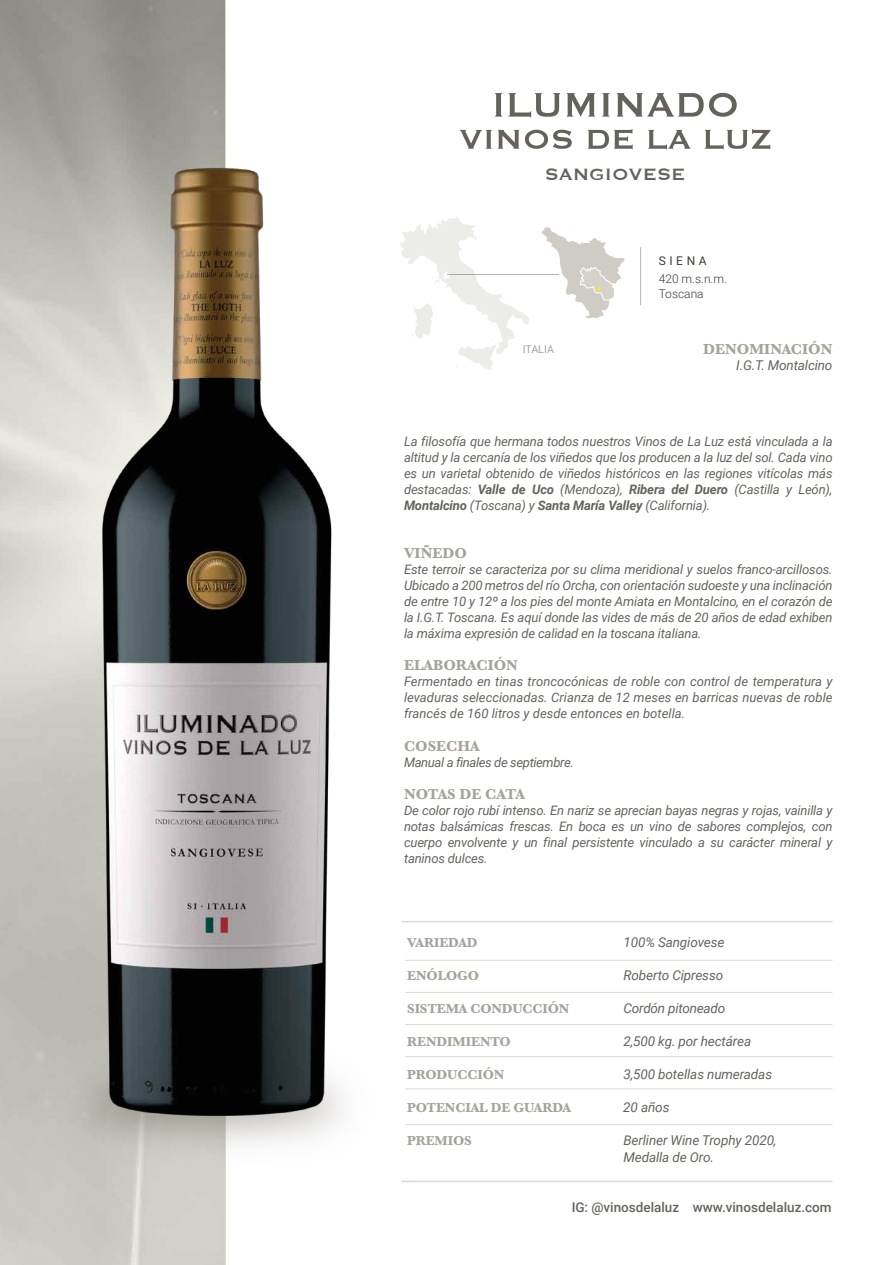
<style>
.page{position:relative;width:895px;height:1265px;background:#fff}
.page>*{position:absolute;margin:0;border:0;box-sizing:border-box;transform-origin:0 0}
.t1{font:21.3px "Copperplate";color:#3d3c34}
.t2{font:700 15px "Baskerville";color:#a5a39b}
.t3{font:italic 13.5px/16.5px "Roboto";letter-spacing:-.01em;color:rgb(61 60 52/.8)}
.t4{font:700 13.5px "Baskerville";letter-spacing:-.01em;color:#a5a39b}
.t5{font:500 13.5px "Roboto";color:#3d3c34}
.t6{font:italic 13.05px/16px "Roboto";letter-spacing:-.015em;color:rgb(61 60 52/.8);text-align:justify}
.t7{font:300 12px "Roboto";color:#3d3c34}
.t8{font:12px "Roboto";letter-spacing:.3em;color:#3d3c34}
.t9{font:10.65px "Roboto";color:#a5a39b}
.s1{font-weight:700}
</style>
<div class="page">
<svg style="left:0;top:0;width:226px;height:1264px;background:#bbbab2"></svg>
<img style="left:37px;top:1033px;width:275px;height:142px">
<img style="left:54px;top:142px;width:290px;height:994px">
<svg style="left:495px;top:93px;width:7px;height:24px"></svg>
<svg style="left:508px;top:93px;width:52px;height:24px"></svg>
<svg style="left:566px;top:93px;width:29px;height:24px"></svg>
<svg style="left:602px;top:93px;width:7px;height:24px"></svg>
<svg style="left:617px;top:93px;width:86px;height:24px"></svg>
<svg style="left:709px;top:93px;width:27px;height:24px"></svg>
<svg style="left:459px;top:130px;width:32px;height:19px"></svg>
<svg style="left:498px;top:130px;width:21px;height:19px"></svg>
<svg style="left:525px;top:130px;width:46px;height:19px"></svg>
<svg style="left:587px;top:129px;width:45px;height:20px"></svg>
<svg style="left:648px;top:130px;width:42px;height:19px"></svg>
<svg style="left:704px;top:129px;width:66px;height:20px"></svg>
<hr style="left:401px;top:920px;width:431px;height:2px;background:#dad9d1">
<hr style="left:405px;top:959px;width:427px;height:1px;background:#dad9d1">
<hr style="left:405px;top:992px;width:427px;height:1px;background:#dad9d1">
<hr style="left:405px;top:1024px;width:427px;height:1px;background:#dad9d1">
<hr style="left:405px;top:1056px;width:427px;height:1px;background:#dad9d1">
<hr style="left:405px;top:1088px;width:427px;height:1px;background:#dad9d1">
<hr style="left:405px;top:1124px;width:427px;height:1px;background:#dad9d1">
<hr style="left:401px;top:1180px;width:431px;height:2px;background:#dad9d1">
<svg style="left:400px;top:217px;width:129px;height:153px"></svg>
<hr style="left:640px;top:247px;width:1px;height:58px;background:#3d3c34">
<svg style="left:541px;top:227px;width:83px;height:91px"></svg>
<hr style="left:447px;top:274px;width:112px;height:1px;background:#3d3c34">
<h1 class="t1" style="left:544px;top:160px;width:142px">SANGIOVESE</h1>
<p class="t9" style="left:522px;top:341px;width:33px">ITALIA</p>
<p class="t8" style="left:658px;top:252px;width:49px">SIENA</p>
<p class="t7" style="left:658px;top:286px;width:47px">Toscana</p>
<p class="t7" style="left:658px;top:270px;width:70px">420 m.s.n.m.</p>
<p class="t2" style="left:703px;top:338px;width:131px">DENOMINACIÓN</p>
<p class="t3" style="left:736px;top:356px;width:98px">I.G.T. Montalcino</p>
<p class="t6" style="left:404px;top:433px;width:430px">La filosofía que hermana todos nuestros Vinos de La Luz está vinculada a la altitud y la cercanía de los viñedos que los producen a la luz del sol. Cada vino es un varietal obtenido de viñedos históricos en las regiones vitícolas más destacadas: <span class="s1">Valle de Uco</span> (Mendoza), <span class="s1">Ribera del Duero</span> (Castilla y León), <span class="s1">Montalcino</span> (Toscana) y <span class="s1">Santa María Valley</span> (California).</p>
<p class="t2" style="left:404px;top:542px;width:64px">VIÑEDO</p>
<p class="t6" style="left:404px;top:560px;width:430px">Este terroir se caracteriza por su clima meridional y suelos franco-arcillosos.<br>Ubicado a 200 metros del río Orcha, con orientación sudoeste y una inclinación de entre 10 y 12º a los pies del monte Amiata en Montalcino, en el corazón de la I.G.T. Toscana. Es aquí donde las vides de más de 20 años de edad exhiben la máxima expresión de calidad en la toscana italiana.</p>
<p class="t2" style="left:404px;top:655px;width:115px">ELABORACIÓN</p>
<p class="t6" style="left:404px;top:673px;width:430px">Fermentado en tinas troncocónicas de roble con control de temperatura y levaduras seleccionadas. Crianza de 12 meses en barricas nuevas de roble francés de 160 litros y desde entonces en botella.</p>
<p class="t2" style="left:404px;top:735px;width:77px">COSECHA</p>
<p class="t6" style="left:404px;top:753px;width:171px">Manual a finales de septiembre.</p>
<p class="t2" style="left:404px;top:783px;width:122px">NOTAS DE CATA</p>
<p class="t6" style="left:404px;top:801px;width:430px">De color rojo rubí intenso. En nariz se aprecian bayas negras y rojas, vainilla y notas balsámicas frescas. En boca es un vino de sabores complejos, con cuerpo envolvente y un final persistente vinculado a su carácter mineral y taninos dulces.</p>
<p class="t4" style="left:407px;top:933px;width:72px">VARIEDAD</p>
<p class="t3" style="left:623px;top:933px;width:102px">100% Sangiovese</p>
<p class="t4" style="left:407px;top:966px;width:73px">ENÓLOGO</p>
<p class="t3" style="left:623px;top:966px;width:101px">Roberto Cipresso</p>
<p class="t4" style="left:407px;top:999px;width:163px">SISTEMA CONDUCCIÓN</p>
<p class="t3" style="left:623px;top:999px;width:103px">Cordón pitoneado</p>
<p class="t4" style="left:407px;top:1032px;width:105px">RENDIMIENTO</p>
<p class="t3" style="left:623px;top:1032px;width:129px">2,500 kg. por hectárea</p>
<p class="t4" style="left:407px;top:1065px;width:99px">PRODUCCIÓN</p>
<p class="t3" style="left:623px;top:1065px;width:150px">3,500 botellas numeradas</p>
<p class="t4" style="left:407px;top:1098px;width:165px">POTENCIAL DE GUARDA</p>
<p class="t3" style="left:623px;top:1098px;width:48px">20 años</p>
<p class="t4" style="left:407px;top:1131px;width:66px">PREMIOS</p>
<p class="t3" style="left:623px;top:1131px;width:155px">Berliner Wine Trophy 2020,<br>Medalla de Oro.</p>
<p class="t5" style="left:571px;top:1197px;width:262px">IG: @vinosdelaluz www.vinosdelaluz.com</p>
</div>
